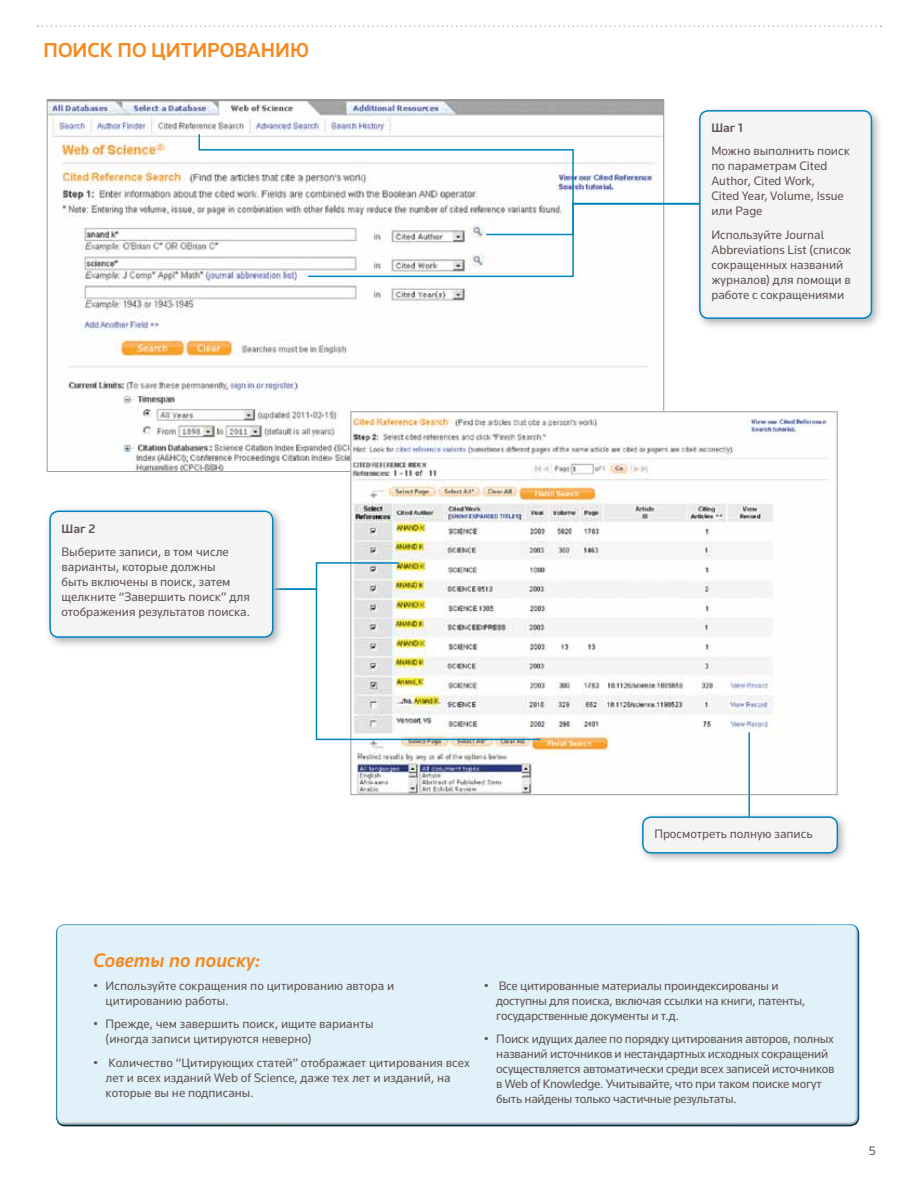
<style>
.page{position:relative;width:918px;height:1188px;background:#fff}
.page>*{position:absolute;margin:0;border:0;box-sizing:border-box;transform-origin:0 0}
.t1{font:500 21px "Knowledge";color:#f6891f}
.t2{font:italic 500 20.25px "Knowledge";color:#f6891f}
.t3{font:12.75px/15px "Knowledge";color:#60534f}
.t4{font:12.75px/15px "Knowledge";letter-spacing:-.02em;color:#60534f}
.t5{font:500 12.75px "Knowledge";color:#60534f}
</style>
<div class="page">
<div style="left:54px;top:925px;width:806px;height:201px;background:#e1f1fa"></div>
<svg style="left:38px;top:25px;width:843px;height:2px"></svg>
<img style="left:49px;top:101px;width:613px;height:369px">
<img style="left:353px;top:413px;width:479px;height:380px">
<svg style="left:198px;top:133px;width:496px;height:145px"></svg>
<svg style="left:694px;top:109px;width:186px;height:218px"></svg>
<div style="left:700px;top:111px;width:171px;height:207px;background:#f4f4f5;border-radius:9px"></div>
<div style="left:699px;top:110px;width:173px;height:209px;border:2px solid #0083bf;border-radius:9px"></div>
<svg style="left:284px;top:561px;width:258px;height:180px"></svg>
<svg style="left:48px;top:509px;width:236px;height:137px"></svg>
<div style="left:50px;top:511px;width:223px;height:126px;background:#f4f4f5;border-radius:9px"></div>
<div style="left:49px;top:511px;width:224px;height:127px;border:2px solid #0083bf;border-radius:9px"></div>
<hr style="left:748px;top:732px;width:2px;height:85px;background:#0083bf">
<svg style="left:641px;top:811px;width:205px;height:50px"></svg>
<div style="left:643px;top:817px;width:194px;height:36px;background:#f4f4f5;border-radius:9px"></div>
<div style="left:642px;top:816px;width:196px;height:38px;border:2px solid #0083bf;border-radius:9px"></div>
<h1 class="t1" style="left:44px;top:37px;width:267px">ПОИСК ПО ЦИТИРОВАНИЮ</h1>
<p class="t5" style="left:711px;top:120px;width:33px">Шаг 1</p>
<p class="t3" style="left:711px;top:143px;width:140px">Можно выполнить поиск по параметрам Cited<br>Author, Cited Work,<br>Cited Year, Volume, Issue или Page</p>
<p class="t3" style="left:711px;top:227px;width:142px">Используйте Journal<br>Abbreviations List (список сокращенных названий журналов) для помощи в работе с сокращениями</p>
<p class="t5" style="left:62px;top:520px;width:35px">Шаг 2</p>
<p class="t3" style="left:62px;top:544px;width:190px">Выберите записи, в том числе варианты, которые должны<br>быть включены в поиск, затем щелкните “Завершить поиск” для отображения результатов поиска.</p>
<p class="t3" style="left:654px;top:826px;width:160px">Просмотреть полную запись</p>
<h2 class="t2" style="left:94px;top:947px;width:168px">Советы по поиску:</h2>
<p class="t3" style="left:106px;top:978px;width:290px;text-indent:-12px">• Используйте сокращения по цитированию автора и цитированию работы.</p>
<p class="t3" style="left:106px;top:1016px;width:270px;text-indent:-12px">• Прежде, чем завершить поиск, ищите варианты (иногда записи цитируются неверно)</p>
<p class="t3" style="left:106px;top:1055px;width:366px;text-indent:-12px">• Количество “Цитирующих статей” отображает цитирования всех лет и всех изданий Web of Science, даже тех лет и изданий, на которые вы не подписаны.</p>
<p class="t4" style="left:496px;top:978px;width:311px;text-indent:-12px">• Все цитированные материалы проиндексированы и доступны для поиска, включая ссылки на книги, патенты, государственные документы и т.д.</p>
<p class="t4" style="left:496px;top:1031px;width:340px;text-indent:-12px">• Поиск идущих далее по порядку цитирования авторов, полных названий источников и нестандартных исходных сокращений осуществляется автоматически среди всех записей источников в Web of Knowledge. Учитывайте, что при таком поиске могут быть найдены только частичные результаты.</p>
<p class="t3" style="left:869px;top:1143px;width:9px">5</p>
</div>
